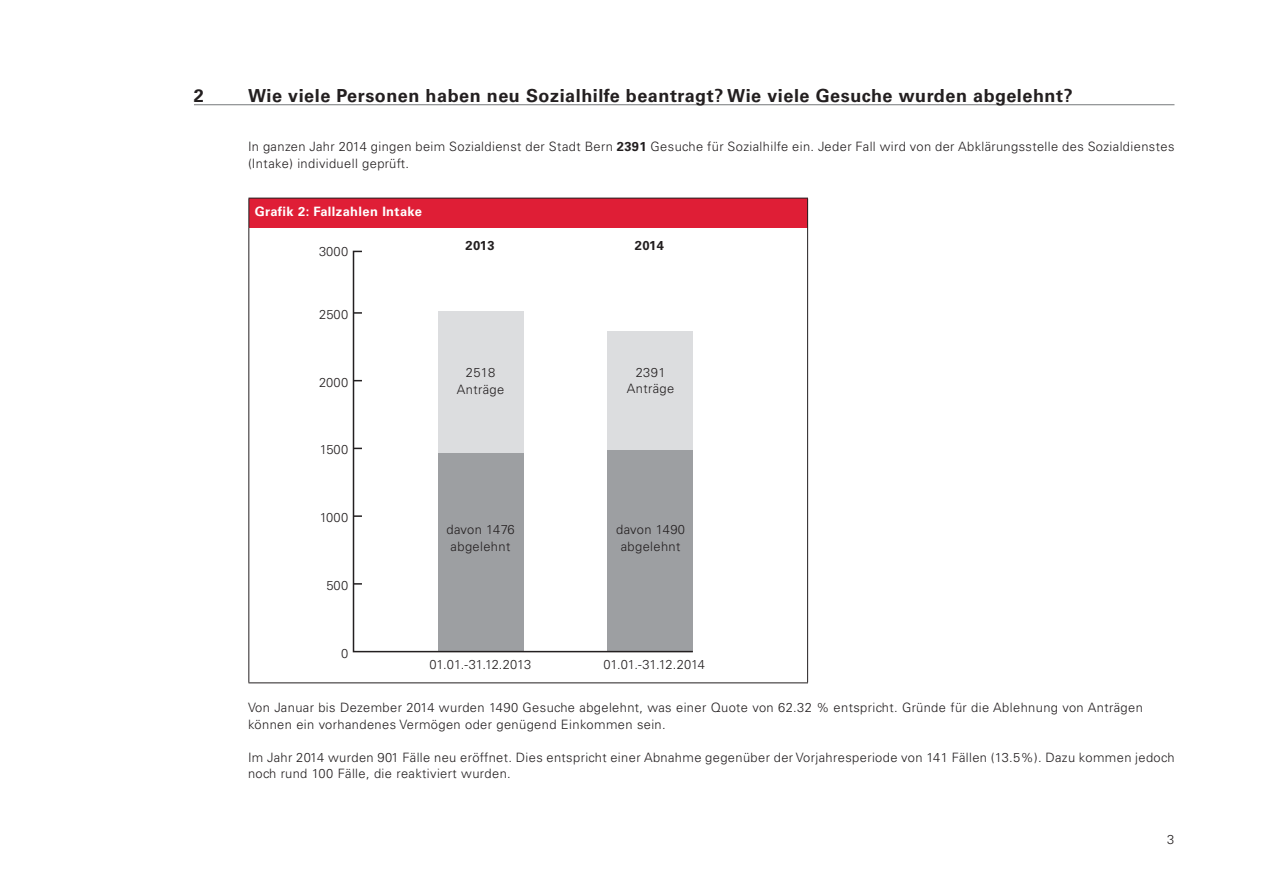
<style>
.page{position:relative;width:1263px;height:893px;background:#fff}
.page>*{position:absolute;margin:0;border:0;box-sizing:border-box;transform-origin:0 0}
.t1{font:700 18px "Univers LT Std";letter-spacing:.03em;color:#231f20}
.t2{font:300 12.9px/16.5px "Univers LT Std";letter-spacing:.03em;color:#231f20;text-align:center}
.t3{font:300 12.9px "Univers LT Std";letter-spacing:-.005em;color:#231f20}
.t4{font:700 12.9px "Univers LT Std";letter-spacing:.03em;color:#fff}
.t5{font:700 12.9px "Univers LT Std";letter-spacing:.03em;color:#231f20}
.s1{font-weight:700}
</style>
<div class="page">
<div style="left:249px;top:198px;width:559px;height:30px;background:#df1e36"></div>
<hr style="left:248px;top:198px;width:560px;height:1px;background:#231f20">
<hr style="left:248px;top:198px;width:1px;height:30px;background:#231f20">
<hr style="left:807px;top:198px;width:1px;height:30px;background:#231f20">
<hr style="left:248px;top:228px;width:1px;height:454px;background:#231f20">
<hr style="left:807px;top:228px;width:1px;height:454px;background:#231f20">
<hr style="left:248px;top:682px;width:560px;height:1px;background:#231f20">
<hr style="left:194px;top:104px;width:980px;height:1px;background:#76787b">
<svg style="left:352px;top:250px;width:341px;height:403px"></svg>
<h1 class="t1" style="left:194px;top:85px;width:12px">2</h1>
<h1 class="t1" style="left:248px;top:85px;width:826px">Wie viele Personen haben neu Sozialhilfe beantragt? Wie viele Gesuche wurden abgelehnt?</h1>
<p class="t2" style="left:248px;top:138px;width:928px;text-align:left">In ganzen Jahr 2014 gingen beim Sozialdienst der Stadt Bern <span class="s1">2391</span> Gesuche für Sozialhilfe ein. Jeder Fall wird von der Abklärungsstelle des Sozialdienstes (Intake) individuell geprüft.</p>
<p class="t4" style="left:255px;top:204px;width:168px">Grafik 2: Fallzahlen Intake</p>
<p class="t2" style="left:319px;top:243px;width:31px">3000</p>
<p class="t2" style="left:319px;top:306px;width:30px">2500</p>
<p class="t2" style="left:319px;top:374px;width:31px">2000</p>
<p class="t2" style="left:320px;top:442px;width:30px">1500</p>
<p class="t5" style="left:465px;top:238px;width:31px">2013</p>
<p class="t5" style="left:635px;top:238px;width:31px">2014</p>
<p class="t2" style="left:457px;top:364px;width:49px">2518<br>Anträge</p>
<p class="t2" style="left:627px;top:364px;width:49px">2391<br>Anträge</p>
<p class="t2" style="left:320px;top:509px;width:30px">1000</p>
<p class="t2" style="left:326px;top:577px;width:23px">500</p>
<p class="t2" style="left:341px;top:645px;width:9px">0</p>
<p class="t2" style="left:446px;top:521px;width:70px">davon 1476 abgelehnt</p>
<p class="t2" style="left:616px;top:521px;width:71px">davon 1490 abgelehnt</p>
<p class="t3" style="left:429px;top:656px;width:103px">01.01.-31.12.2013</p>
<p class="t3" style="left:603px;top:656px;width:103px">01.01.-31.12.2014</p>
<p class="t2" style="left:248px;top:699px;width:896px;text-align:left">Von Januar bis Dezember 2014 wurden 1490 Gesuche abgelehnt, was einer Quote von 62.32 % entspricht. Gründe für die Ablehnung von Anträgen können ein vorhandenes Vermögen oder genügend Einkommen sein.</p>
<p class="t2" style="left:248px;top:749px;width:928px;text-align:left">Im Jahr 2014 wurden 901 Fälle neu eröffnet. Dies entspricht einer Abnahme gegenüber der Vorjahresperiode von 141 Fällen (13.5%). Dazu kommen jedoch noch rund 100 Fälle, die reaktiviert wurden.</p>
<p class="t2" style="left:1167px;top:831px;width:9px">3</p>
</div>
